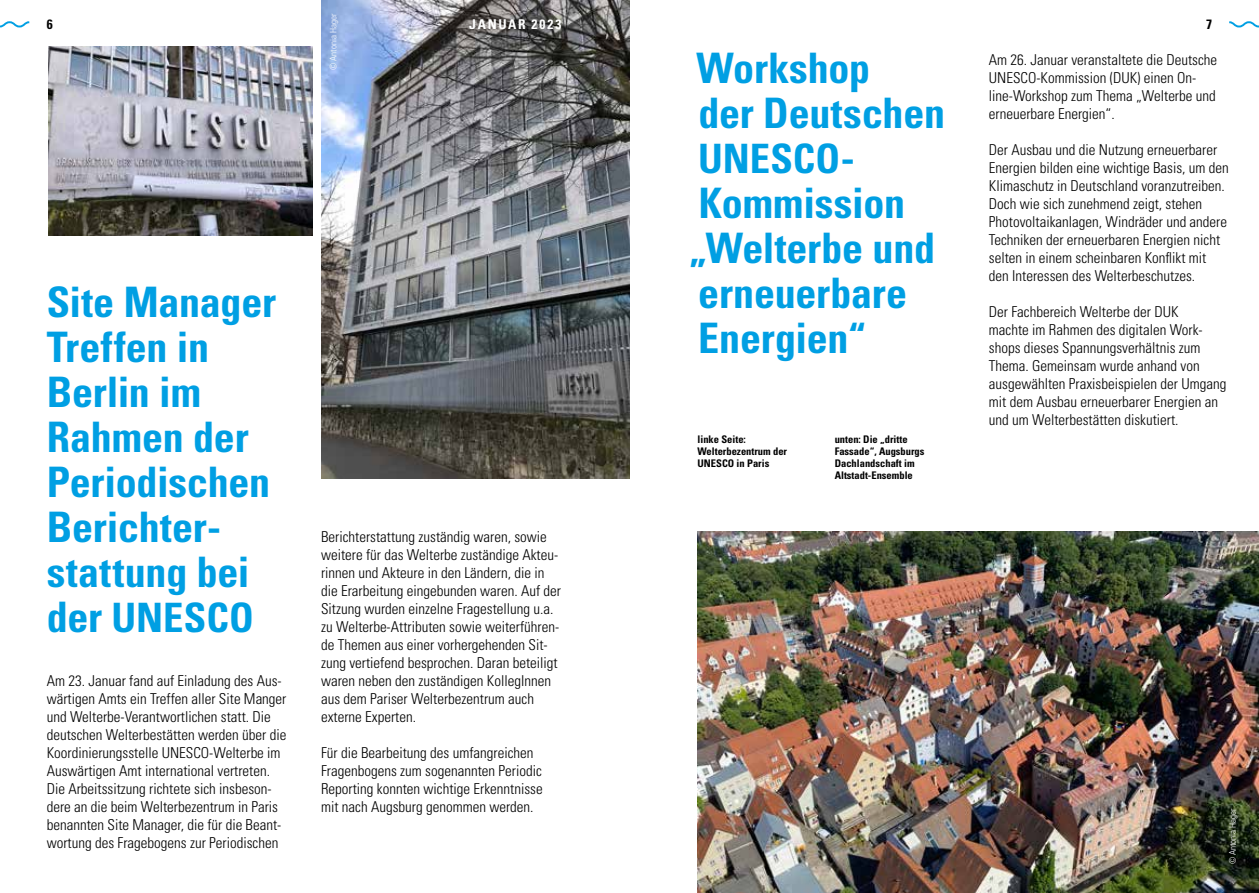
<style>
.page{position:relative;width:1259px;height:893px;background:#fff}
.page>*{position:absolute;margin:0;border:0;box-sizing:border-box;transform-origin:0 0}
.t1{font:700 condensed 42px/45px "Univers LT Std";letter-spacing:-.005em;color:#009fe3}
.t2{font:700 condensed 40.5px "Univers LT Std";color:#009fe3}
.t3{font:300 condensed 15px/18px "Univers LT Std";color:#000}
.t4{font:700 condensed 13.5px "Univers LT Std";letter-spacing:.135em;color:#fff}
.t5{font:700 condensed 13.5px "Univers LT Std";color:#000}
.t6{font:700 condensed 10.5px/12px "Univers LT Std";color:#000}
.t7{font:300 condensed 9px "Univers LT Std";color:#fff}
.s1{font-size:42px}
</style>
<div class="page">
<img style="left:321px;top:0;width:308px;height:479px">
<img style="left:48px;top:47px;width:265px;height:189px">
<img style="left:697px;top:531px;width:562px;height:362px">
<svg style="left:0;top:21px;width:30px;height:7px"></svg>
<svg style="left:1229px;top:21px;width:30px;height:7px"></svg>
<p class="t7" style="left:328px;top:70px;width:58px;rotate:-90deg">© Antonia Hager</p>
<p class="t4" style="left:469px;top:16px;width:94px">JANUAR 2023</p>
<p class="t5" style="left:47px;top:16px;width:7px">6</p>
<p class="t5" style="left:1206px;top:16px;width:7px">7</p>
<h1 class="t1" style="left:696px;top:45px;width:250px">Workshop<br>der Deutschen</h1>
<h2 class="t2" style="left:698px;top:134px;width:150px">UNESCO<span class="s1">--</span></h2>
<h1 class="t1" style="left:688px;top:180px;width:248px">Kommission „Welterbe und erneuerbare<br>Energien“</h1>
<p class="t3" style="left:989px;top:50px;width:230px">Am 26. Januar veranstaltete die Deutsche UNESCO-Kommission (DUK) einen On&shy;line-Workshop zum Thema „Welterbe und erneuerbare Energien“.</p>
<p class="t3" style="left:989px;top:140px;width:241px">Der Ausbau und die Nutzung erneuerbarer Energien bilden eine wichtige Basis, um den Klimaschutz in Deutschland voranzutreiben.<br>Doch wie sich zunehmend zeigt, stehen Photovoltaikanlagen, Windräder und andere Techniken der erneuerbaren Energien nicht selten in einem scheinbaren Konflikt mit den Interessen des Welterbeschutzes.</p>
<p class="t3" style="left:989px;top:302px;width:239px">Der Fachbereich Welterbe der DUK<br>machte im Rahmen des digitalen Work&shy;shops dieses Spannungsverhältnis zum Thema. Gemeinsam wurde anhand von ausgewählten Praxisbeispielen der Umgang mit dem Ausbau erneuerbarer Energien an und um Welterbestätten diskutiert.</p>
<h1 class="t1" style="left:47px;top:279px;width:231px">Site Manager<br>Treffen in<br>Berlin im<br>Rahmen der<br>Periodischen<br>Berichter&shy;stattung bei</h1>
<h2 class="t2" style="left:47px;top:593px;width:209px"><span class="s1">der</span> UNESCO</h2>
<p class="t6" style="left:697px;top:433px;width:91px">linke Seite:<br>Welterbezentrum der<br>UNESCO in Paris</p>
<p class="t6" style="left:834px;top:433px;width:91px">unten: Die „dritte<br>Fassade“, Augsburgs<br>Dachlandschaft im<br>Altstadt-Ensemble</p>
<p class="t3" style="left:321px;top:527px;width:241px">Berichterstattung zuständig waren, sowie weitere für das Welterbe zuständige Akteu&shy;rinnen und Akteure in den Ländern, die in die Erarbeitung eingebunden waren. Auf der Sitzung wurden einzelne Fragestellung u.a. zu Welterbe-Attributen sowie weiterführen&shy;de Themen aus einer vorhergehenden Sit&shy;zung vertiefend besprochen. Daran beteiligt waren neben den zuständigen KollegInnen aus dem Pariser Welterbezentrum auch externe Experten.</p>
<p class="t3" style="left:321px;top:743px;width:223px">Für die Bearbeitung des umfangreichen Fragenbogens zum sogenannten Periodic Reporting konnten wichtige Erkenntnisse mit nach Augsburg genommen werden.</p>
<p class="t3" style="left:47px;top:671px;width:241px">Am 23. Januar fand auf Einladung des Aus&shy;wärtigen Amts ein Treffen aller Site Manger und Welterbe-Verantwortlichen statt. Die deutschen Welterbestätten werden über die Koordinierungsstelle UNESCO-Welterbe im Auswärtigen Amt international vertreten.<br>Die Arbeitssitzung richtete sich insbeson&shy;dere an die beim Welterbezentrum in Paris benannten Site Manager, die für die Beant&shy;wortung des Fragebogens zur Periodischen</p>
<p class="t7" style="left:1227px;top:864px;width:58px;rotate:-90deg">© Antonia Hager</p>
</div>
